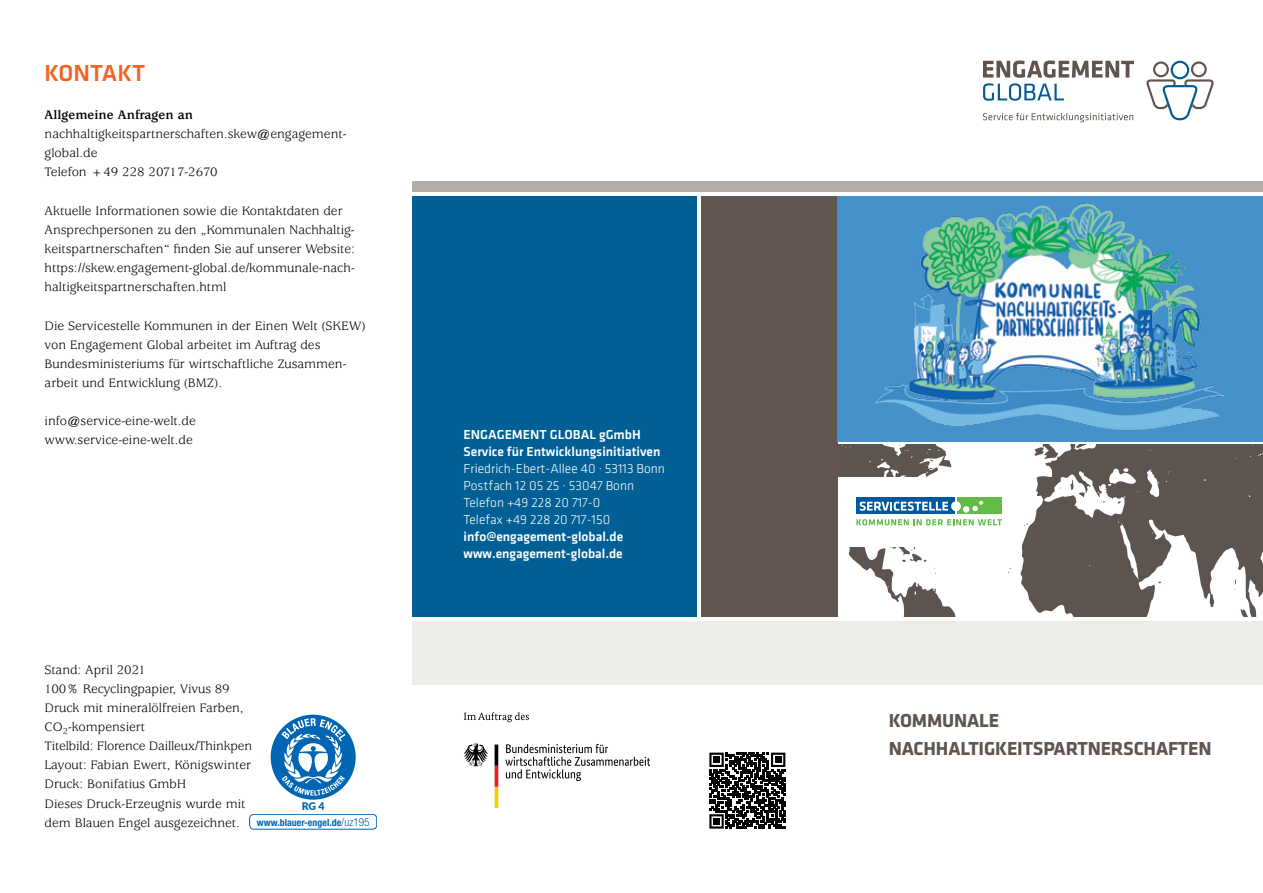
<style>
.page{position:relative;width:1263px;height:893px;background:#fff}
.page>*{position:absolute;margin:0;border:0;box-sizing:border-box;transform-origin:0 0}
.H1-orange{font:500 24px "Klavika Basic";color:#f06426}
.Titel{font:700 19.5px/28.5px "Klavika Basic";letter-spacing:-.01em;color:#60554f}
.Fließtext{font:13.5px/19.2px "Usherwood Std";color:#000}
.Ohne_Abstand{font:13.5px/19.2px "Usherwood Std";color:#000}
.Impressum_Medium{font:500 13.5px/17px "Klavika Basic";color:#fff}
.Ohne_Abstand-2{font:700 13.5px "Usherwood Std";color:#000}
.t1{font:900 10.5px "Lato";color:#0066b3}
.t2{font:700 condensed 9.9px "Helvetica Neue";color:#0066b3}
.s1{font-weight:300;font-size:11.25px}
.s2{font-family:"Klavika";font-weight:300}
.s3{font-weight:300}
</style>
<div class="page">
<svg style="left:838px;top:444px;width:425px;height:173px;fill:#5d5450"></svg>
<svg style="left:1146px;top:61px;width:67px;height:59px"></svg>
<svg style="left:983px;top:60px;width:151px;height:41px"></svg>
<svg style="left:983px;top:113px;width:150px;height:9px"></svg>
<div style="left:412px;top:621px;width:851px;height:64px;background:#eeece8"></div>
<div style="left:412px;top:181px;width:851px;height:10px;background:#b4ada5"></div>
<div style="left:412px;top:196px;width:285px;height:421px;background:#005f95"></div>
<div style="left:838px;top:477px;width:182px;height:69px;background:#fff"></div>
<div style="left:702px;top:196px;width:136px;height:421px;background:#60554f"></div>
<div style="left:838px;top:196px;width:425px;height:245px;background:#4592cb"></div>
<img style="left:875px;top:203px;width:349px;height:227px">
<div style="left:856px;top:497px;width:99px;height:17px;background:#00599d"></div>
<div style="left:957px;top:497px;width:45px;height:17px;background:#62bb46"></div>
<div style="left:951px;top:501px;width:10px;height:10px;background:#fff;border-radius:50%"></div>
<div style="left:963px;top:506px;width:6px;height:7px;background:#fff;border-radius:50%"></div>
<svg style="left:972px;top:501px;width:11px;height:10px"></svg>
<svg style="left:860px;top:502px;width:88px;height:9px"></svg>
<svg style="left:856px;top:519px;width:146px;height:6px"></svg>
<svg style="left:271px;top:715px;width:85px;height:85px"></svg>
<div style="left:249px;top:814px;width:128px;height:15px;border:1px solid #0066b3;border-radius:4px"></div>
<svg style="left:464px;top:712px;width:65px;height:10px"></svg>
<svg style="left:505px;top:744px;width:145px;height:37px"></svg>
<svg style="left:463px;top:744px;width:25px;height:23px"></svg>
<svg style="left:495px;top:745px;width:3px;height:63px"></svg>
<div style="left:708px;top:751px;width:79px;height:82px;background:linear-gradient(to right,#fff,#fff)"></div>
<svg style="left:709px;top:753px;width:76px;height:76px"></svg>
<div style="left:713px;top:818px;width:7px;height:6px;background:#000"></div>
<h1 class="H1-orange" style="left:45px;top:57px;width:102px">KONTAKT</h1>
<p class="Ohne_Abstand-2" style="left:45px;top:107px;width:150px">Allgemeine Anfragen an</p>
<p class="Ohne_Abstand" style="left:45px;top:125px;width:303px">nachhaltigkeitspartnerschaften.skew@engagement&shy;global.de<br>Telefon +49 228 20717-2670</p>
<p class="Fließtext" style="left:45px;top:201px;width:312px">Aktuelle Informationen sowie die Kontaktdaten der<br>Ansprechpersonen zu den „Kommunalen Nachhaltig&shy;keitspartnerschaften“ finden Sie auf unserer Website:</p>
<p class="Fließtext" style="left:45px;top:259px;width:312px">https://skew.engagement-global.de/kommunale-nach&shy;haltigkeitspartnerschaften.html</p>
<p class="Fließtext" style="left:45px;top:316px;width:323px">Die Servicestelle Kommunen in der Einen Welt (SKEW) von Engagement Global arbeitet im Auftrag des Bundesministeriums für wirtschaftliche Zusammen&shy;arbeit und Entwicklung (BMZ).</p>
<p class="Fließtext" style="left:45px;top:412px;width:153px">info@service-eine-welt.de</p>
<p class="Fließtext" style="left:45px;top:431px;width:150px">www.service-eine-welt.de</p>
<p class="Ohne_Abstand" style="left:45px;top:660px;width:103px">Stand: April 2021</p>
<p class="Ohne_Abstand" style="left:45px;top:679px;width:187px">100% Recyclingpapier, Vivus 89</p>
<p class="Ohne_Abstand" style="left:45px;top:698px;width:200px">Druck mit mineralölfreien Farben,<br>CO<sub>2</sub>-kompensiert</p>
<p class="Ohne_Abstand" style="left:45px;top:737px;width:209px">Titelbild: Florence Dailleux/Thinkpen</p>
<p class="Ohne_Abstand" style="left:45px;top:756px;width:208px">Layout: Fabian Ewert, Königswinter</p>
<p class="Ohne_Abstand" style="left:45px;top:775px;width:143px">Druck: Bonifatius GmbH</p>
<p class="Ohne_Abstand" style="left:45px;top:794px;width:202px">Dieses Druck-Erzeugnis wurde mit dem Blauen Engel ausgezeichnet.</p>
<p class="t1" style="left:302px;top:798px;width:24px">RG 4</p>
<p class="t2" style="left:257px;top:816px;width:114px">www.blauer-engel.de<span class="s1">/uz195</span></p>
<p class="Impressum_Medium" style="left:464px;top:426px;width:203px">ENGAGEMENT GLOBAL gGmbH<br>Service für Entwicklungsinitiativen<br><span class="s2">Friedrich-Ebert-Allee 40 · 53113 Bonn<br></span><span class="s3">Postfach 12 05 25 · 53047 Bonn<br>Telefon +49 228 20 717-0<br>Telefax +49 228 20 717-150 </span>info@engagement-global.de www.engagement-global.de</p>
<h1 class="Titel" style="left:889px;top:705px;width:324px">KOMMUNALE<br>NACHHALTIGKEITSPARTNERSCHAFTEN</h1>
</div>
